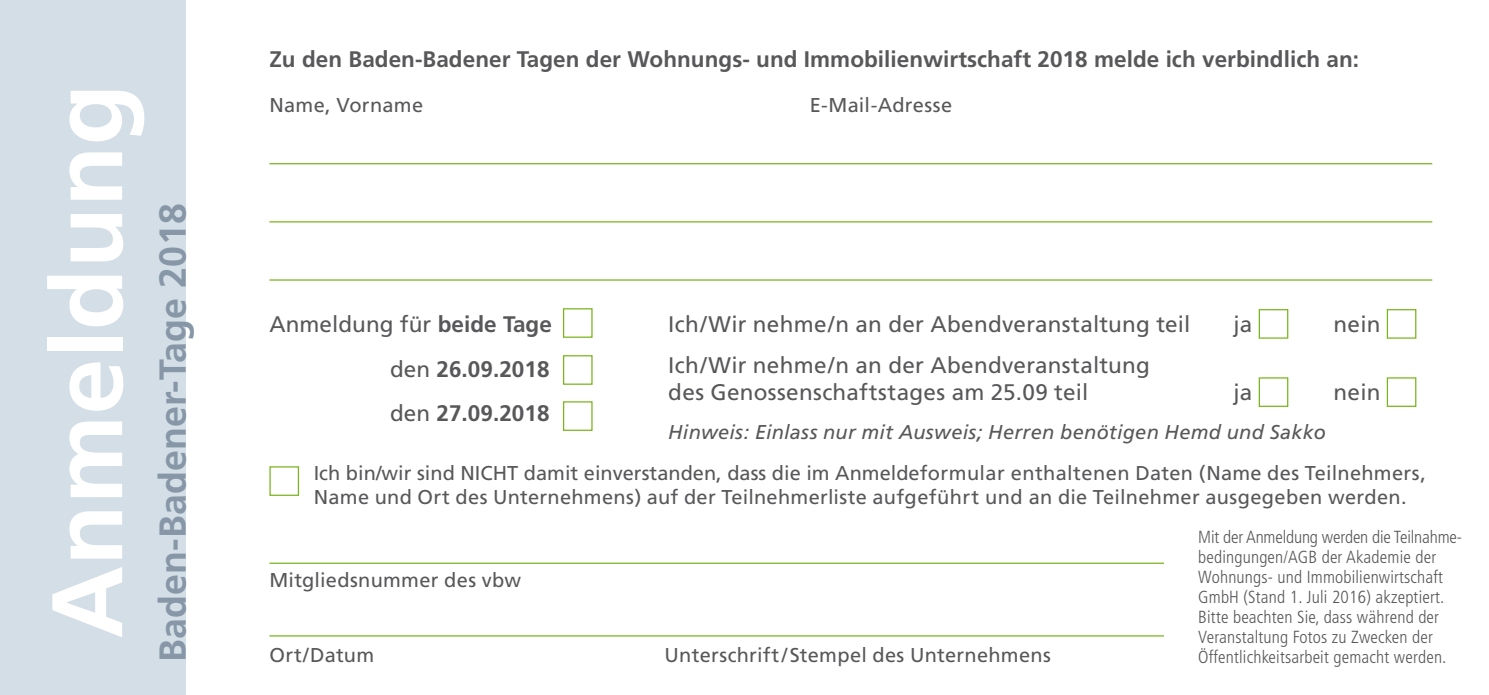
<style>
.page{position:relative;width:1489px;height:695px;background:#fff}
.page>*{position:absolute;margin:0;border:0;box-sizing:border-box;transform-origin:0 0}
.t1{font:700 100px "Frutiger";letter-spacing:.005em;color:#fff}
.t2{font:700 37.5px "Frutiger";letter-spacing:.005em;color:#8797a7}
.t3{font:700 22.5px/44.8px "Frutiger";color:#58585a;text-align:justify}
.t4{font:22.5px/27px "Frutiger";letter-spacing:.015em;color:#58585a}
.t5{font:20px/24px "Frutiger";letter-spacing:.015em;color:#58585a}
.t6{font:italic 20px "Frutiger";letter-spacing:.015em;color:#58585a}
.t7{font:300 condensed 17.5px/20px "Frutiger";letter-spacing:.01em;color:#58585a}
.s1{font-weight:400}
</style>
<div class="page">
<div style="left:0;top:0;width:186px;height:694px;background:#d3dee6"></div>
<hr style="left:269px;top:163px;width:1162px;height:1px;background:#7ab51d">
<hr style="left:269px;top:221px;width:1162px;height:1px;background:#7ab51d">
<hr style="left:269px;top:279px;width:1162px;height:1px;background:#7ab51d">
<hr style="left:269px;top:635px;width:894px;height:1px;background:#7ab51d">
<hr style="left:269px;top:562px;width:894px;height:1px;background:#7ab51d">
<div style="left:1258px;top:309px;width:30px;height:29px;border:1px solid #7ab51d"></div>
<div style="left:1386px;top:309px;width:30px;height:29px;border:1px solid #7ab51d"></div>
<div style="left:1258px;top:377px;width:30px;height:30px;border:1px solid #7ab51d"></div>
<div style="left:1386px;top:377px;width:30px;height:30px;border:1px solid #7ab51d"></div>
<div style="left:563px;top:355px;width:29px;height:30px;border:1px solid #7ab51d"></div>
<div style="left:563px;top:308px;width:29px;height:30px;border:1px solid #7ab51d"></div>
<div style="left:563px;top:401px;width:29px;height:30px;border:1px solid #7ab51d"></div>
<div style="left:269px;top:466px;width:30px;height:30px;border:1px solid #7ab51d"></div>
<h1 class="t1" style="left:29px;top:638px;width:556px;rotate:-90deg">Anmeldung</h1>
<h2 class="t2" style="left:151px;top:662px;width:460px;rotate:-90deg">Baden-Badener-Tage 2018</h2>
<p class="t3" style="left:269px;top:37px;width:1091px">Zu den Baden-Badener Tagen der Wohnungs- und Immobilienwirtschaft 2018 melde ich verbindlich an:</p>
<p class="t5" style="left:269px;top:93px;width:155px">Name, Vorname</p>
<p class="t5" style="left:809px;top:93px;width:144px">E-Mail-Adresse</p>
<p class="t3" style="left:390px;top:301px;width:163px;text-indent:-121px"><span class="s1">Anmeldung für</span> beide Tage <span class="s1">den</span> 26.09.2018 <span class="s1">den</span> 27.09.2018</p>
<p class="t4" style="left:668px;top:310px;width:523px">Ich/Wir nehme/n an der Abendveranstaltung teil</p>
<p class="t4" style="left:1233px;top:310px;width:20px">ja</p>
<p class="t4" style="left:1333px;top:310px;width:48px">nein</p>
<p class="t4" style="left:668px;top:351px;width:483px">Ich/Wir nehme/n an der Abendveranstaltung des Genossenschaftstages am 25.09 teil</p>
<p class="t4" style="left:1233px;top:378px;width:20px">ja</p>
<p class="t4" style="left:1333px;top:378px;width:48px">nein</p>
<p class="t6" style="left:668px;top:421px;width:659px">Hinweis: Einlass nur mit Ausweis; Herren benötigen Hemd und Sakko</p>
<p class="t5" style="left:314px;top:461px;width:1113px">Ich bin/wir sind NICHT damit einverstanden, dass die im Anmeldeformular enthaltenen Daten (Name des Teilnehmers,<br>Name und Ort des Unternehmens) auf der Teilnehmerliste aufgeführt und an die Teilnehmer ausgegeben werden.</p>
<p class="t5" style="left:269px;top:567px;width:253px">Mitgliedsnummer des vbw</p>
<p class="t5" style="left:269px;top:642px;width:106px">Ort/Datum</p>
<p class="t5" style="left:664px;top:642px;width:388px">Unterschrift/Stempel des Unternehmens</p>
<p class="t7" style="left:1198px;top:527px;width:265px">Mit der Anmeldung werden die Teilnahme&shy;bedingungen/AGB der Akademie der Wohnungs- und Immobilienwirtschaft GmbH (Stand 1. Juli 2016) akzeptiert.<br>Bitte beachten Sie, dass während der Veranstaltung Fotos zu Zwecken der Öffentlichkeitsarbeit gemacht werden.</p>
</div>
